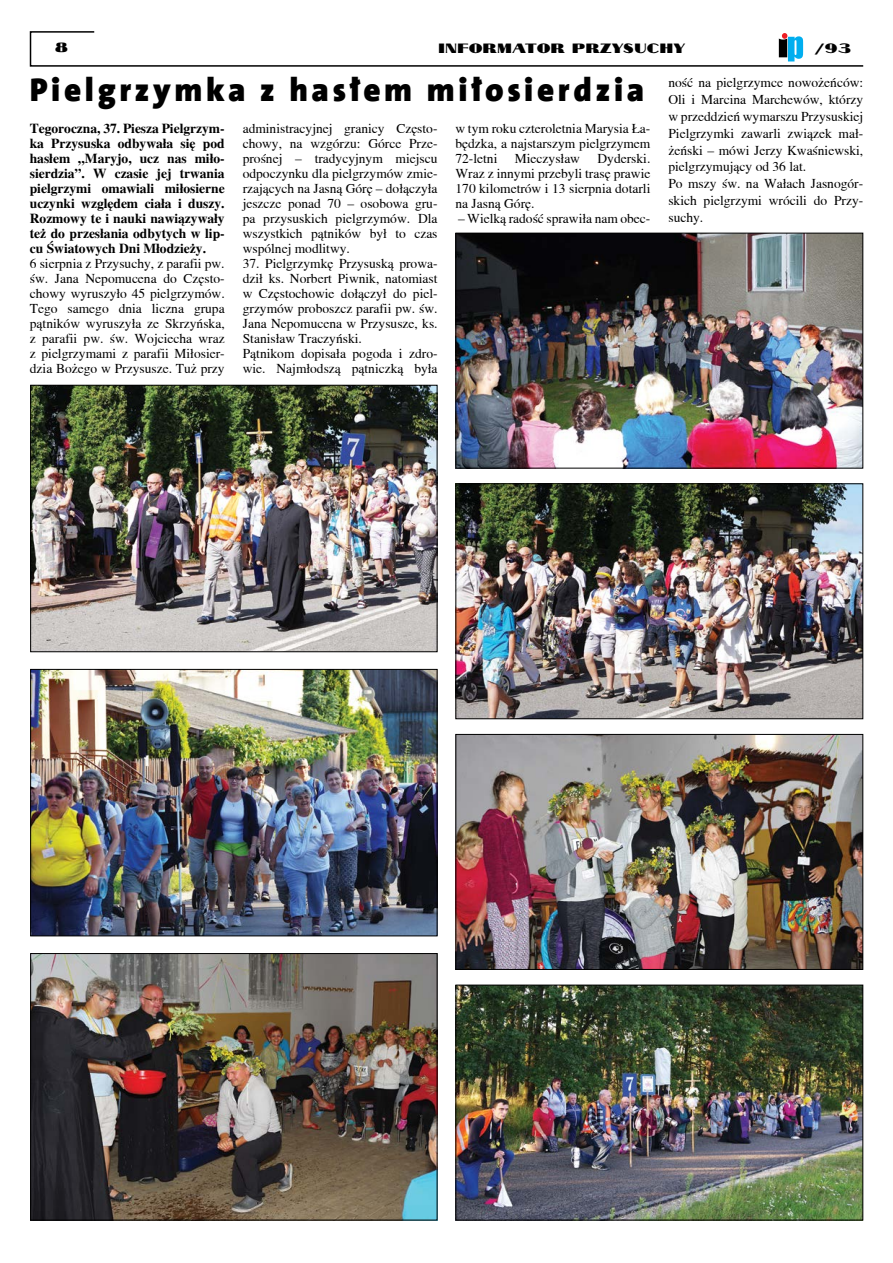
<style>
.page{position:relative;width:893px;height:1263px;background:#fff}
.page>*{position:absolute;margin:0;border:0;box-sizing:border-box;transform-origin:0 0}
.t1{font:900 33px "The Sans CEB9";letter-spacing:.11em;color:#000}
.t2{font:13.5px/15px "Toronto";color:#000;text-align:justify}
.t3{font:700 13.5px/15px "Toronto";color:#000;text-align:justify}
.t4{font:13.5px "Cyklop";color:#000}
</style>
<div class="page">
<svg style="left:29px;top:31px;width:835px;height:36px"></svg>
<img style="left:32px;top:387px;width:403px;height:263px">
<div style="left:30px;top:385px;width:407px;height:267px;border:1px solid #000"></div>
<img style="left:457px;top:485px;width:404px;height:232px">
<div style="left:455px;top:483px;width:408px;height:236px;border:1px solid #000"></div>
<img style="left:32px;top:671px;width:403px;height:263px">
<div style="left:30px;top:669px;width:407px;height:267px;border:1px solid #000"></div>
<img style="left:457px;top:736px;width:404px;height:232px">
<div style="left:455px;top:734px;width:408px;height:236px;border:1px solid #000"></div>
<img style="left:32px;top:955px;width:403px;height:263px">
<div style="left:30px;top:953px;width:407px;height:267px;border:1px solid #000"></div>
<img style="left:457px;top:987px;width:404px;height:231px">
<div style="left:455px;top:985px;width:408px;height:235px;border:1px solid #000"></div>
<img style="left:457px;top:235px;width:404px;height:231px">
<div style="left:455px;top:233px;width:408px;height:235px;border:1px solid #000"></div>
<p class="t4" style="left:55px;top:37px;width:15px">8</p>
<p class="t4" style="left:438px;top:37px;width:249px">INFORMATOR PRZYSUCHY</p>
<p class="t4" style="left:815px;top:37px;width:38px">/93</p>
<h1 class="t1" style="left:30px;top:70px;width:616px">Pielgrzymka z hasłem miłosierdzia</h1>
<p class="t3" style="left:30px;top:121px;width:196px">Tegoroczna, 37. Piesza Pielgrzym&shy;ka Przysuska odbywała się pod hasłem „Maryjo, ucz nas miło&shy;sierdzia”. W czasie jej trwania pielgrzymi omawiali miłosierne uczynki względem ciała i duszy.<br>Rozmowy te i nauki nawiązywały też do przesłania odbytych w lip&shy;cu Światowych Dni Młodzieży.</p>
<p class="t2" style="left:30px;top:256px;width:196px">6 sierpnia z Przysuchy, z parafii pw. św. Jana Nepomucena do Często&shy;chowy wyruszyło 45 pielgrzymów.<br>Tego samego dnia liczna grupa pątników wyruszyła ze Skrzyńska, z parafii pw. św. Wojciecha wraz z pielgrzymami z parafii Miłosier&shy;dzia Bożego w Przysusze. Tuż przy</p>
<p class="t2" style="left:668px;top:74px;width:196px;line-height:16.8px;text-align:left">ność na pielgrzymce nowożeńców:<br>Oli i Marcina Marchewów, którzy w przeddzień wymarszu Przysuskiej<br>Pielgrzymki zawarli związek mał&shy;żeński – mówi Jerzy Kwaśniewski, pielgrzymujący od 36 lat.<br>Po mszy św. na Wałach Jasnogór&shy;skich pielgrzymi wrócili do Przy&shy;suchy.</p>
<p class="t2" style="left:243px;top:121px;width:196px">administracyjnej granicy Często&shy;chowy, na wzgórzu: Górce Prze&shy;prośnej – tradycyjnym miejscu odpoczynku dla pielgrzymów zmie&shy;rzających na Jasną Górę – dołączyła jeszcze ponad 70 – osobowa gru&shy;pa przysuskich pielgrzymów. Dla wszystkich pątników był to czas wspólnej modlitwy.</p>
<p class="t2" style="left:243px;top:256px;width:196px;text-align:left">37. Pielgrzymkę Przysuską prowa&shy;dził ks. Norbert Piwnik, natomiast w Częstochowie dołączył do piel&shy;grzymów proboszcz parafii pw. św.<br>Jana Nepomucena w Przysusze, ks.<br>Stanisław Traczyński.<br>Pątnikom dopisała pogoda i zdro&shy;wie. Najmłodszą pątniczką była</p>
<p class="t2" style="left:455px;top:121px;width:196px">w tym roku czteroletnia Marysia Ła&shy;będzka, a najstarszym pielgrzymem 72-letni</p>
<p class="t2" style="left:455px;top:151px;width:196px;text-indent:142px">Dyderski.<br>Wraz z innymi przebyli trasę prawie 170 kilometrów i 13 sierpnia dotarli na Jasną Górę.</p>
<p class="t2" style="left:458px;top:211px;width:194px">– Wielką radość sprawiła nam obec-</p>
<p class="t2" style="left:515px;top:151px;width:67px">Mieczysław</p>
</div>
